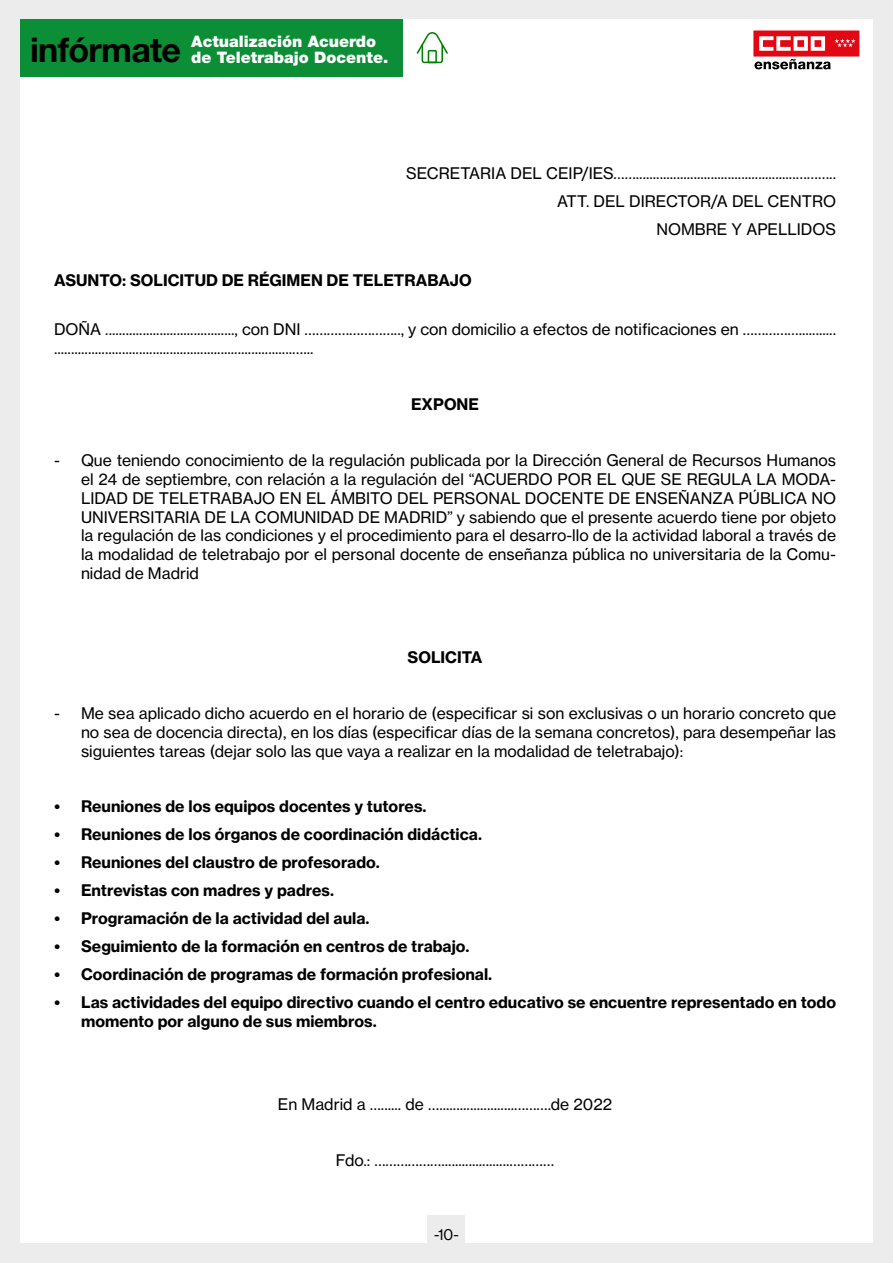
<style>
.page{position:relative;width:893px;height:1263px;background:#fff}
.page>*{position:absolute;margin:0;border:0;box-sizing:border-box;transform-origin:0 0}
.t1{font:700 34.05px "Helvetica Neue";letter-spacing:-.02em;color:#000}
.t2{font:900 15.9px/15.9px "Helvetica Neue";color:#fff}
.t3{font:15.75px/18.9px "Volta Modern Text 55 Roman";color:#000;text-align:justify}
.t4{font:700 15.75px/18.9px "Volta Modern Text 75";color:#000}
.t5{font:15.75px "Volta Modern Display 55 Roman";color:#000}
</style>
<div class="page">
<div style="left:0;top:0;width:20px;height:1263px;background:#ececec"></div>
<div style="left:873px;top:0;width:20px;height:1263px;background:#ececec"></div>
<div style="left:4px;top:1243px;width:889px;height:20px;background:#ececec"></div>
<div style="left:4px;top:0;width:889px;height:19px;background:#ececec"></div>
<div style="left:20px;top:19px;width:382px;height:57px;background:#0b8e36"></div>
<svg style="left:753px;top:31px;width:106px;height:38px"></svg>
<svg style="left:417px;top:32px;width:31px;height:31px"></svg>
<div style="left:428px;top:1215px;width:37px;height:38px;background:#ececec"></div>
<h1 class="t1" style="left:30px;top:28px;width:153px">infórmate</h1>
<p class="t2" style="left:191px;top:33px;width:199px">Actualización Acuerdo de Teletrabajo Docente.</p>
<p class="t3" style="left:406px;top:159px;width:431px;line-height:28.3px;text-align:right">SECRETARIA DEL CEIP/IES……...............................................………..<br>ATT. DEL DIRECTOR/A DEL CENTRO<br>NOMBRE Y APELLIDOS</p>
<p class="t4" style="left:54px;top:271px;width:419px">ASUNTO: SOLICITUD DE RÉGIMEN DE TELETRABAJO</p>
<p class="t3" style="left:54px;top:320px;width:784px">DOÑA ......................................, con DNI …………………….., y con domicilio a efectos de notificaciones en ……………........... ......................................................................…...</p>
<p class="t4" style="left:411px;top:395px;width:70px">EXPONE</p>
<p class="t3" style="left:81px;top:451px;width:757px;text-indent:-27px">- Que teniendo conocimiento de la regulación publicada por la Dirección General de Recursos Humanos el 24 de septiembre, con relación a la regulación del “ACUERDO POR EL QUE SE REGULA LA MODA-LIDAD DE TELETRABAJO EN EL ÁMBITO DEL PERSONAL DOCENTE DE ENSEÑANZA PÚBLICA NO UNIVERSITARIA DE LA COMUNIDAD DE MADRID” y sabiendo que el presente acuerdo tiene por objeto la regulación de las condiciones y el procedimiento para el desarro-llo de la actividad laboral a través de la modalidad de teletrabajo por el personal docente de enseñanza pública no universitaria de la Comu&shy;nidad de Madrid</p>
<p class="t4" style="left:408px;top:648px;width:76px">SOLICITA</p>
<p class="t3" style="left:81px;top:703px;width:757px;text-indent:-27px">- Me sea aplicado dicho acuerdo en el horario de (especificar si son exclusivas o un horario concreto que no sea de docencia directa), en los días (especificar días de la semana concretos), para desempeñar las siguientes tareas (dejar solo las que vaya a realizar en la modalidad de teletrabajo):</p>
<p class="t4" style="left:54px;top:797px;width:373px">• Reuniones de los equipos docentes y tutores.</p>
<p class="t4" style="left:54px;top:825px;width:428px">• Reuniones de los órganos de coordinación didáctica.</p>
<p class="t4" style="left:54px;top:853px;width:326px">• Reuniones del claustro de profesorado.</p>
<p class="t4" style="left:54px;top:881px;width:280px">• Entrevistas con madres y padres.</p>
<p class="t4" style="left:54px;top:909px;width:316px">• Programación de la actividad del aula.</p>
<p class="t4" style="left:54px;top:937px;width:416px">• Seguimiento de la formación en centros de trabajo.</p>
<p class="t4" style="left:54px;top:964px;width:439px">• Coordinación de programas de formación profesional.</p>
<p class="t4" style="left:81px;top:992px;width:757px;text-indent:-27px">• Las actividades del equipo directivo cuando el centro educativo se encuentre representado en todo momento por alguno de sus miembros.</p>
<p class="t3" style="left:278px;top:1095px;width:336px">En Madrid a …...... de …......................……….de 2022</p>
<p class="t3" style="left:336px;top:1151px;width:220px">Fdo.: ………………....................…………</p>
<p class="t5" style="left:434px;top:1225px;width:26px">-10-</p>
</div>
